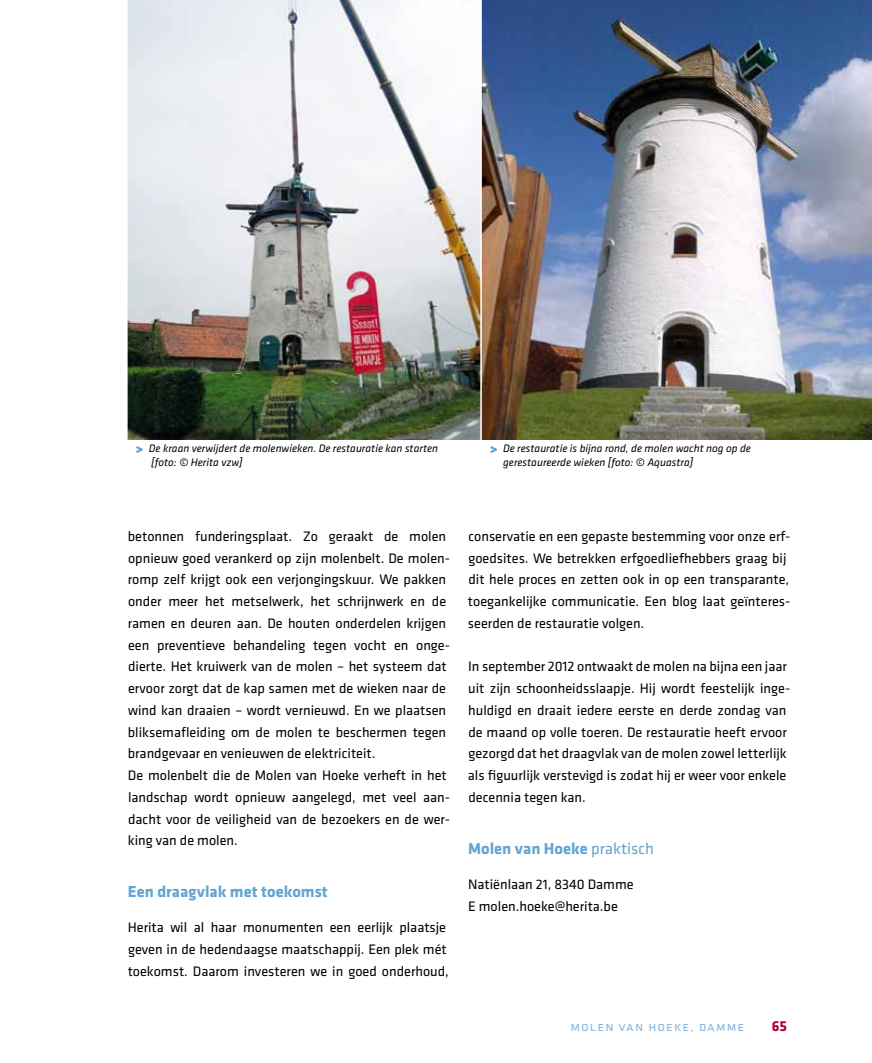
<style>
.page{position:relative;width:872px;height:1063px;background:#fff}
.page>*{position:absolute;margin:0;border:0;box-sizing:border-box;transform-origin:0 0}
.t1{font:700 16.5px "Klavika";color:#62a4d3}
.t2{font:700 15px "Klavika";color:#b10035}
.t3{font:14.25px/21.8px "Klavika";color:#000}
.t4{font:13.5px "Klavika";letter-spacing:.08em;color:#88b6dc}
.t5{font:italic 11.25px/13.5px "Klavika";color:#000}
.s1{font-weight:700;font-style:normal;color:#62a4d3}
.s2{font-weight:400}
</style>
<div class="page">
<img style="left:127px;top:0;width:352px;height:440px">
<img style="left:479px;top:0;width:393px;height:440px">
<svg style="left:136px;top:446px;width:7px;height:7px"></svg>
<svg style="left:490px;top:446px;width:7px;height:7px"></svg>
<p class="t5" style="left:151px;top:442px;width:288px;text-indent:-15px"><span class="s1">&gt;</span> De kraan verwijdert de molenwieken. De restauratie kan starten [foto: © Herita vzw]</p>
<p class="t5" style="left:503px;top:442px;width:249px;text-indent:-13px"><span class="s1">&gt;</span> De restauratie is bijna rond, de molen wacht nog op de gerestaureerde wieken [foto: © Aquastra]</p>
<p class="t3" style="left:128px;top:525px;width:324px">betonnen funderingsplaat. Zo geraakt de molen opnieuw goed verankerd op zijn molenbelt. De molen&shy;romp zelf krijgt ook een verjongingskuur. We pakken onder meer het metselwerk, het schrijnwerk en de ramen en deuren aan. De houten onderdelen krijgen een preventieve behandeling tegen vocht en onge&shy;dierte. Het kruiwerk van de molen – het systeem dat ervoor zorgt dat de kap samen met de wieken naar de wind kan draaien – wordt vernieuwd. En we plaatsen bliksemafleiding om de molen te beschermen tegen brandgevaar en venieuwen de elektriciteit.<br>De molenbelt die de Molen van Hoeke verheft in het landschap wordt opnieuw aangelegd, met veel aan&shy;dacht voor de veiligheid van de bezoekers en de wer&shy;king van de molen.</p>
<p class="t1" style="left:128px;top:883px;width:201px">Een draagvlak met toekomst</p>
<p class="t3" style="left:128px;top:917px;width:323px">Herita wil al haar monumenten een eerlijk plaatsje geven in de hedendaagse maatschappij. Een plek mét toekomst. Daarom investeren we in goed onderhoud,</p>
<p class="t3" style="left:468px;top:525px;width:324px">conservatie en een gepaste bestemming voor onze erf&shy;goedsites. We betrekken erfgoedliefhebbers graag bij dit hele proces en zetten ook in op een transparante, toegankelijke communicatie. Een blog laat geïnteres&shy;seerden de restauratie volgen.</p>
<p class="t3" style="left:468px;top:656px;width:324px">In september 2012 ontwaakt de molen na bijna een jaar uit zijn schoonheidsslaapje. Hij wordt feestelijk inge&shy;huldigd en draait iedere eerste en derde zondag van de maand op volle toeren. De restauratie heeft ervoor gezorgd dat het draagvlak van de molen zowel letterlijk als figuurlijk verstevigd is zodat hij er weer voor enkele decennia tegen kan.</p>
<p class="t1" style="left:468px;top:839px;width:187px">Molen van Hoeke <span class="s2">praktisch</span></p>
<p class="t3" style="left:468px;top:873px;width:167px">Natiënlaan 21, 8340 Damme<br>E molen.hoeke@herita.be</p>
<p class="t4" style="left:570px;top:1019px;width:175px">molen van hoeke, damme</p>
<p class="t2" style="left:771px;top:1017px;width:17px">65</p>
</div>
